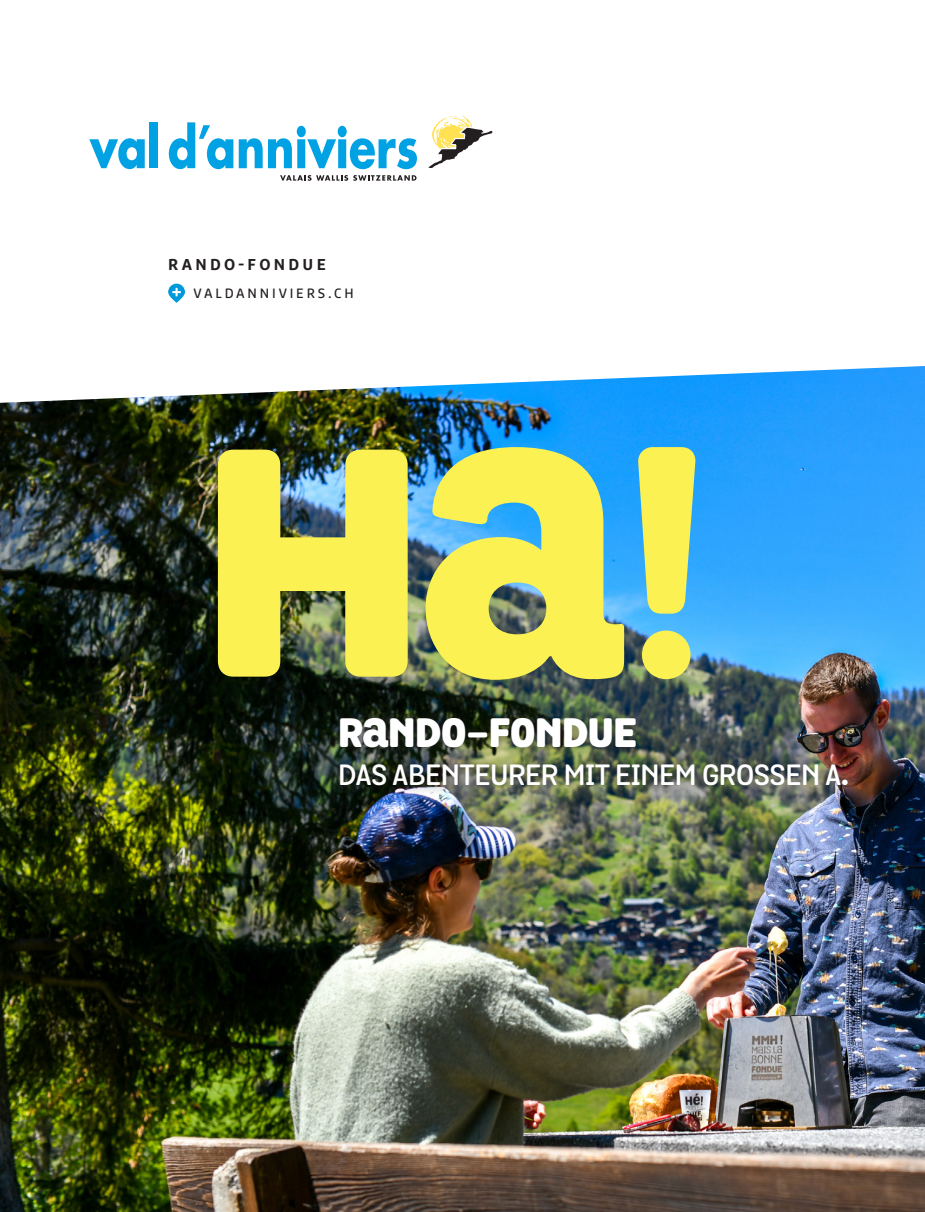
<style>
.page{position:relative;width:925px;height:1212px;background:#fff}
.page>*{position:absolute;margin:0;border:0;box-sizing:border-box;transform-origin:0 0}
.t1{font:900 313.65px "Grota Rounded";color:#fbf153}
.t2{font:900 39.6px "Grota Rounded";letter-spacing:.005em;color:#fff}
.t3{font:700 28.35px "Grota Rounded";letter-spacing:.005em;color:#fff}
.t4{font:700 15.75px "Marselis OT";letter-spacing:.21em;color:#231f20}
.t5{font:13.5px "Marselis OT";letter-spacing:.21em;color:#231f20}
</style>
<div class="page">
<img style="left:0;top:403px;width:925px;height:809px">
<div style="left:328px;top:706px;width:530px;height:90px;background:#231f20;opacity:.4"></div>
<svg style="left:0;top:122px;width:925px;height:281px"></svg>
<svg style="left:168px;top:284px;width:17px;height:19px"></svg>
<svg style="left:172px;top:288px;width:9px;height:8px"></svg>
<svg style="left:239px;top:126px;width:178px;height:43px"></svg>
<svg style="left:89px;top:138px;width:56px;height:31px"></svg>
<div style="left:149px;top:122px;width:8px;height:46px;background:#00a2e4"></div>
<svg style="left:169px;top:122px;width:64px;height:47px"></svg>
<svg style="left:280px;top:175px;width:136px;height:6px"></svg>
<svg style="left:428px;top:115px;width:65px;height:54px"></svg>
<p class="t4" style="left:168px;top:255px;width:159px">RANDO-FONDUE</p>
<p class="t5" style="left:194px;top:285px;width:162px">VALDANNIVIERS.CH</p>
<p class="t1" style="left:204px;top:314px;width:506px">Ha!</p>
<p class="t2" style="left:338px;top:701px;width:300px">RaNDO-FONDUE</p>
<p class="t3" style="left:338px;top:753px;width:512px">DAS ABENTEURER MIT EINEM GROSSEN A.</p>
</div>
